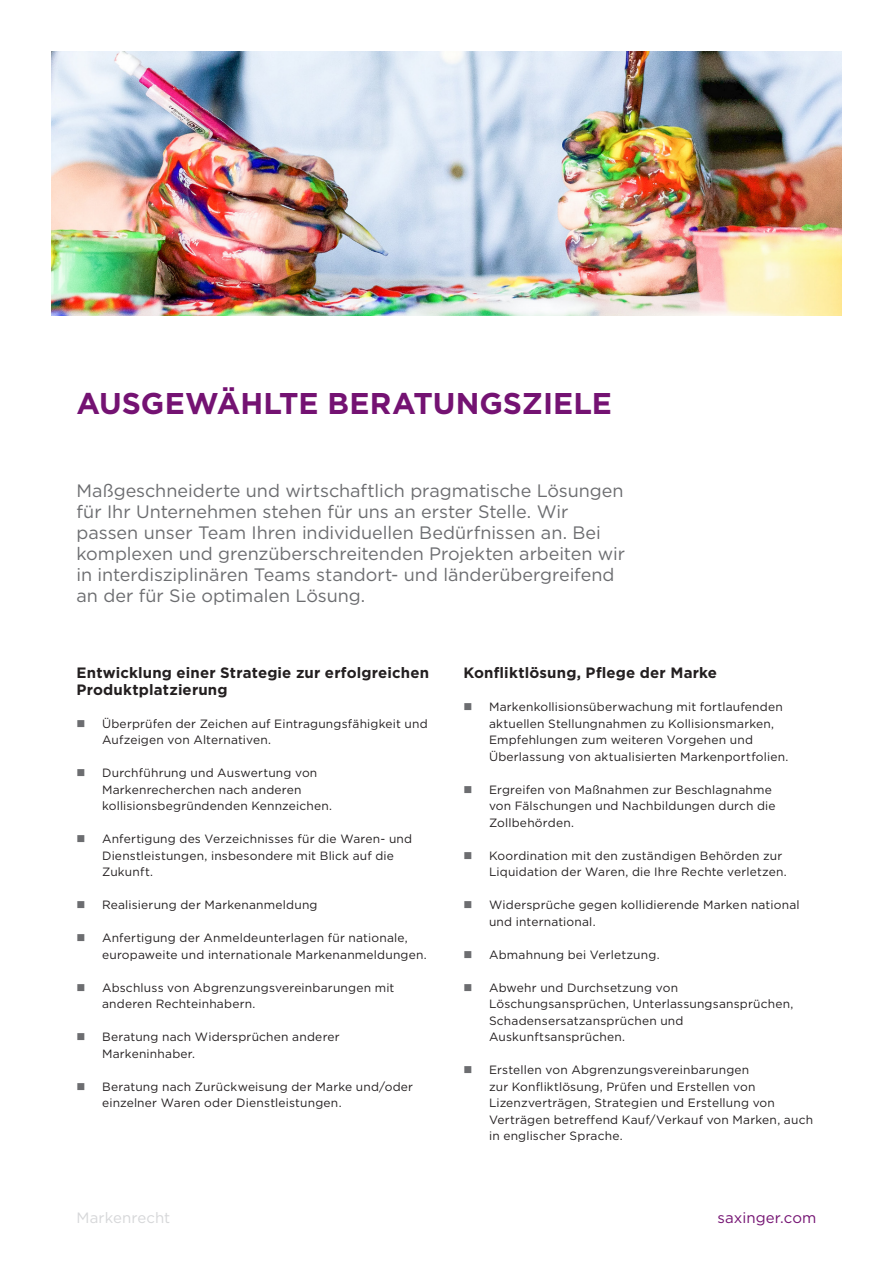
<style>
.page{position:relative;width:893px;height:1263px;background:#fff}
.page>*{position:absolute;margin:0;border:0;box-sizing:border-box;transform-origin:0 0}
._2022_Überschrift{font:700 30px "Gotham";color:#741272}
.Überschrift{font:18px/21px "Gotham";color:#6c6d70}
.Subtitel{font:700 15px/16.5px "Gotham";letter-spacing:.01em;color:#231f20}
.t1{font:15px "Gotham";letter-spacing:.005em;color:#741272}
._2022_BF_Fußnote{font:15px "Gotham";letter-spacing:.005em;color:#d6d7d9}
.t2{font:12px/16.5px "Gotham";letter-spacing:.015em;color:#231f20}
</style>
<div class="page">
<img style="left:51px;top:51px;width:791px;height:264px">
<p class="_2022_Überschrift" style="left:77px;top:384px;width:537px">AUSGEWÄHLTE BERATUNGSZIELE</p>
<p class="Überschrift" style="left:77px;top:479px;width:550px">Maßgeschneiderte und wirtschaftlich pragmatische Lösungen für Ihr Unternehmen stehen für uns an erster Stelle. Wir passen unser Team Ihren individuellen Bedürfnissen an. Bei komplexen und grenzüberschreitenden Projekten arbeiten wir in interdisziplinären Teams standort- und länderübergreifend an der für Sie optimalen Lösung.</p>
<p class="Subtitel" style="left:77px;top:664px;width:354px">Entwicklung einer Strategie zur erfolgreichen<br>Produktplatzierung</p>
<p class="t2" style="left:102px;top:715px;width:327px">Überprüfen der Zeichen auf Eintragungsfähigkeit und<br>Aufzeigen von Alternativen.</p>
<p class="t2" style="left:102px;top:764px;width:232px">Durchführung und Auswertung von<br>Markenrecherchen nach anderen kollisionsbegründenden Kennzeichen.</p>
<p class="t2" style="left:102px;top:830px;width:312px">Anfertigung des Verzeichnisses für die Waren- und<br>Dienstleistungen, insbesondere mit Blick auf die<br>Zukunft.</p>
<p class="t2" style="left:102px;top:896px;width:217px">Realisierung der Markenanmeldung</p>
<p class="t2" style="left:102px;top:929px;width:326px">Anfertigung der Anmeldeunterlagen für nationale, europaweite und internationale Markenanmeldungen.</p>
<p class="t2" style="left:102px;top:979px;width:294px">Abschluss von Abgrenzungsvereinbarungen mit anderen Rechteinhabern.</p>
<p class="t2" style="left:102px;top:1028px;width:239px">Beratung nach Widersprüchen anderer<br>Markeninhaber.</p>
<p class="t2" style="left:102px;top:1078px;width:313px">Beratung nach Zurückweisung der Marke und/oder einzelner Waren oder Dienstleistungen.</p>
<p class="Subtitel" style="left:463px;top:664px;width:255px">Konfliktlösung, Pflege der Marke</p>
<p class="t2" style="left:489px;top:698px;width:301px">Markenkollisionsüberwachung mit fortlaufenden aktuellen Stellungnahmen zu Kollisionsmarken, Empfehlungen zum weiteren Vorgehen und Überlassung von aktualisierten Markenportfolien.</p>
<p class="t2" style="left:489px;top:781px;width:288px">Ergreifen von Maßnahmen zur Beschlagnahme von Fälschungen und Nachbildungen durch die<br>Zollbehörden.</p>
<p class="t2" style="left:489px;top:847px;width:299px">Koordination mit den zuständigen Behörden zur<br>Liquidation der Waren, die Ihre Rechte verletzen.</p>
<p class="t2" style="left:489px;top:896px;width:312px">Widersprüche gegen kollidierende Marken national und international.</p>
<p class="t2" style="left:489px;top:946px;width:172px">Abmahnung bei Verletzung.</p>
<p class="t2" style="left:489px;top:979px;width:306px">Abwehr und Durchsetzung von Löschungsansprüchen, Unterlassungsansprüchen, Schadensersatzansprüchen und Auskunftsansprüchen.</p>
<p class="t2" style="left:489px;top:1061px;width:326px">Erstellen von Abgrenzungsvereinbarungen<br>zur Konfliktlösung, Prüfen und Erstellen von Lizenzverträgen, Strategien und Erstellung von Verträgen betreffend Kauf/Verkauf von Marken, auch in englischer Sprache.</p>
<p class="_2022_BF_Fußnote" style="left:77px;top:1208px;width:95px">Markenrecht</p>
<p class="t1" style="left:717px;top:1208px;width:100px">saxinger.com</p>
</div>
